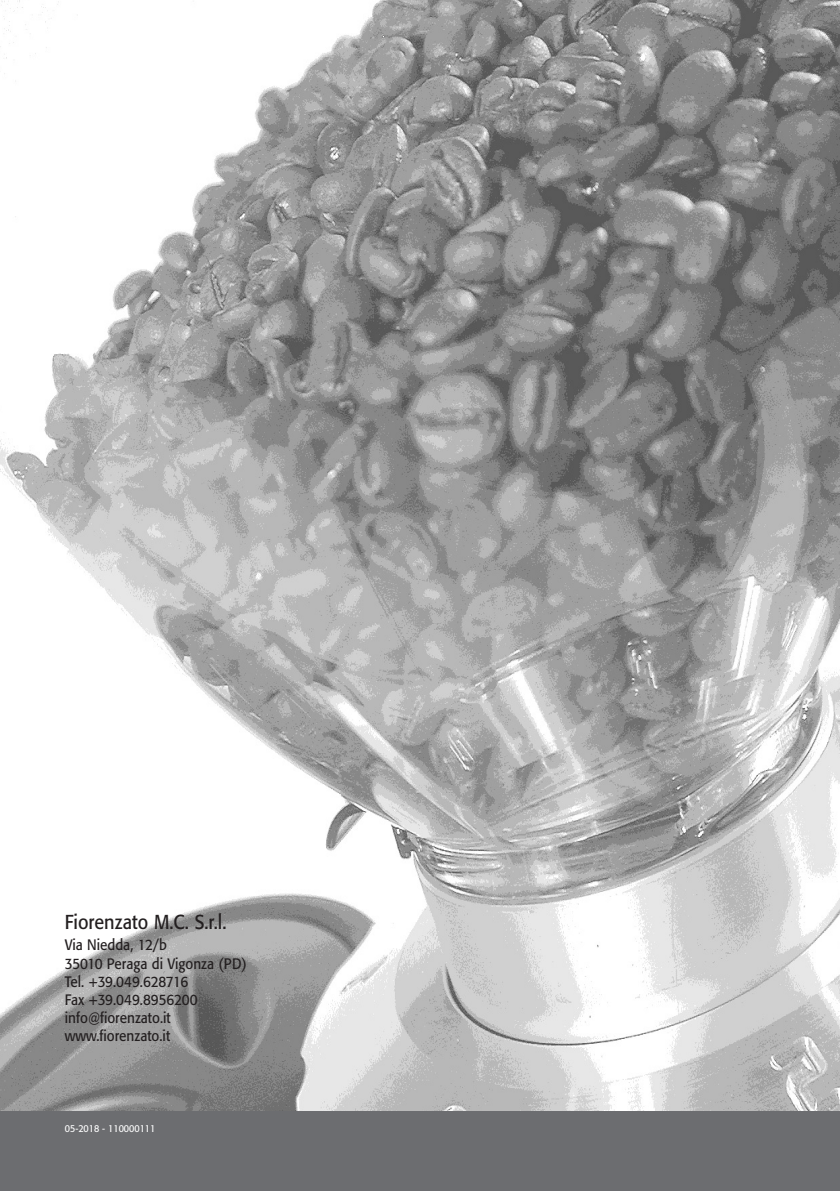
<style>
.page{position:relative;width:840px;height:1191px;background:#fff}
.page>*{position:absolute;margin:0;border:0;box-sizing:border-box;transform-origin:0 0}
.t1{font:20px "Formata";color:#231f20;scale:.9 1}
.t2{font:15px/18.2px "Formata";color:#231f20;scale:.9 1}
.t3{font:10px "Formata";color:#fff;scale:.9 1}
</style>
<div class="page">
<img style="left:0;top:0;width:839px;height:1111px">
<div style="left:0;top:1111px;width:839px;height:80px;background:#6c6d70"></div>
<h1 class="t1" style="left:65px;top:910px;width:181px">Fiorenzato M.C. S.r.l.</h1>
<p class="t2" style="left:65px;top:936px;width:204px">Via Niedda, 12/b<br>35010 Peraga di Vigonza (PD)<br>Tel. +39.049.628716<br>Fax +39.049.8956200 info@fiorenzato.it www.fiorenzato.it</p>
<p class="t3" style="left:65px;top:1122px;width:102px">05-2018 - 110000111</p>
</div>
